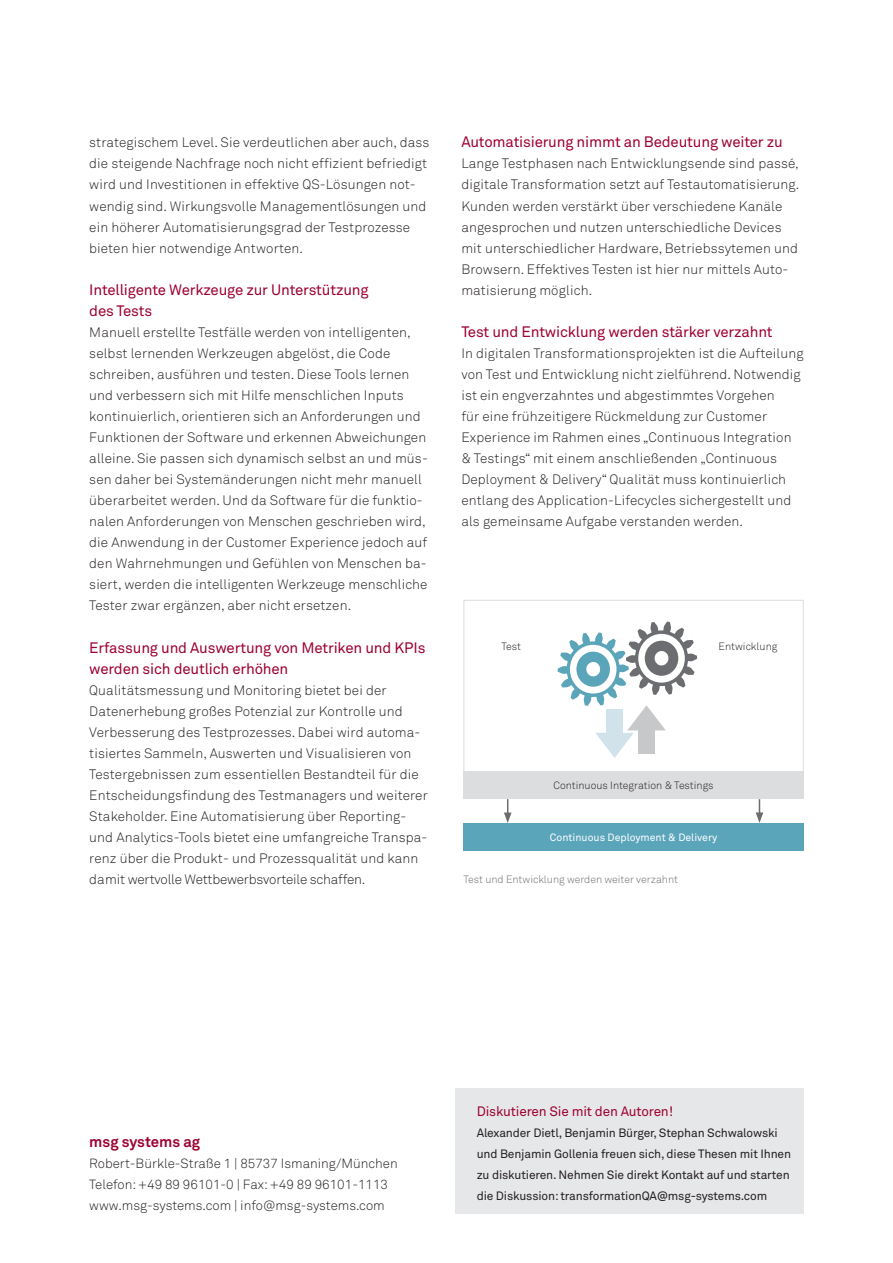
<style>
.page{position:relative;width:893px;height:1263px;background:#fff}
.page>*{position:absolute;margin:0;border:0;box-sizing:border-box;transform-origin:0 0}
.t1{font:15px/21px "Akkurat Std";letter-spacing:-.01em;color:#9e0131}
.t2{font:700 15px "Akkurat Std";color:#9e0131}
.t3{font:300 13.5px/21px "Akkurat Std";letter-spacing:.01em;color:#231f20}
.t4{font:13.5px "Akkurat Std";letter-spacing:-.01em;color:#9e0131}
.t5{font:300 13.2px "Akkurat Std";color:#231f20}
.t6{font:12px/21px "Akkurat Std";letter-spacing:-.01em;color:#231f20}
.t7{font:300 10.5px "Akkurat Std";color:#231f20}
.t8{font:300 10.5px "Akkurat Std";color:#6c6d70}
.t9{font:10.5px "Akkurat Std";color:#fff}
</style>
<div class="page">
<div style="left:455px;top:1089px;width:349px;height:125px;background:#e6e7e9"></div>
<svg style="left:558px;top:621px;width:139px;height:137px"></svg>
<div style="left:463px;top:823px;width:341px;height:27px;background:#5ba5bb"></div>
<div style="left:463px;top:771px;width:341px;height:28px;background:#dcdddf"></div>
<svg style="left:504px;top:799px;width:8px;height:24px"></svg>
<div style="left:463px;top:600px;width:341px;height:197px;border:1px solid #dcdddf"></div>
<svg style="left:756px;top:799px;width:7px;height:24px"></svg>
<p class="t3" style="left:89px;top:132px;width:342px">strategischem Level. Sie verdeutlichen aber auch, dass die steigende Nachfrage noch nicht effizient befriedigt wird und Investitionen in effektive QS-Lösungen not&shy;wendig sind. Wirkungsvolle Managementlösungen und ein höherer Automatisierungsgrad der Testprozesse bieten hier notwendige Antworten.</p>
<p class="t1" style="left:89px;top:279px;width:281px">Intelligente Werkzeuge zur Unterstützung des Tests</p>
<p class="t3" style="left:89px;top:322px;width:340px">Manuell erstellte Testfälle werden von intelligenten, selbst lernenden Werkzeugen abgelöst, die Code schreiben, ausführen und testen. Diese Tools lernen und verbessern sich mit Hilfe menschlichen Inputs kontinuierlich, orientieren sich an Anforderungen und Funktionen der Software und erkennen Abweichungen alleine. Sie passen sich dynamisch selbst an und müs&shy;sen daher bei Systemänderungen nicht mehr manuell überarbeitet werden. Und da Software für die funktio&shy;nalen Anforderungen von Menschen geschrieben wird, die Anwendung in der Customer Experience jedoch auf den Wahrnehmungen und Gefühlen von Menschen ba&shy;siert, werden die intelligenten Werkzeuge menschliche Tester zwar ergänzen, aber nicht ersetzen.</p>
<p class="t1" style="left:89px;top:637px;width:338px">Erfassung und Auswertung von Metriken und KPIs werden sich deutlich erhöhen</p>
<p class="t3" style="left:89px;top:679px;width:340px">Qualitätsmessung und Monitoring bietet bei der Datenerhebung großes Potenzial zur Kontrolle und Verbesserung des Testprozesses. Dabei wird automa&shy;tisiertes Sammeln, Auswerten und Visualisieren von Testergebnissen zum essentiellen Bestandteil für die Entscheidungsfindung des Testmanagers und weiterer Stakeholder. Eine Automatisierung über Reporting&shy;und Analytics-Tools bietet eine umfangreiche Transpa&shy;renz über die Produkt- und Prozessqualität und kann damit wertvolle Wettbewerbsvorteile schaffen.</p>
<p class="t1" style="left:461px;top:132px;width:323px">Automatisierung nimmt an Bedeutung weiter zu</p>
<p class="t3" style="left:461px;top:153px;width:339px">Lange Testphasen nach Entwicklungsende sind passé, digitale Transformation setzt auf Testautomatisierung.</p>
<p class="t3" style="left:461px;top:195px;width:338px">Kunden werden verstärkt über verschiedene Kanäle angesprochen und nutzen unterschiedliche Devices mit unterschiedlicher Hardware, Betriebssytemen und Browsern. Effektives Testen ist hier nur mittels Auto&shy;matisierung möglich.</p>
<p class="t1" style="left:461px;top:321px;width:313px">Test und Entwicklung werden stärker verzahnt</p>
<p class="t3" style="left:461px;top:343px;width:344px">In digitalen Transformationsprojekten ist die Aufteilung von Test und Entwicklung nicht zielführend. Notwendig ist ein engverzahntes und abgestimmtes Vorgehen<br>für eine frühzeitigere Rückmeldung zur Customer Experience im Rahmen eines „Continuous Integration &amp; Testings“ mit einem anschließenden „Continuous Deployment &amp; Delivery“ Qualität muss kontinuierlich entlang des Application-Lifecycles sichergestellt und als gemeinsame Aufgabe verstanden werden.</p>
<p class="t7" style="left:501px;top:640px;width:21px">Test</p>
<p class="t7" style="left:719px;top:640px;width:60px">Entwicklung</p>
<p class="t7" style="left:553px;top:779px;width:162px">Continuous Integration &amp; Testings</p>
<p class="t9" style="left:550px;top:831px;width:169px">Continuous Deployment &amp; Delivery</p>
<p class="t8" style="left:463px;top:873px;width:216px">Test und Entwicklung werden weiter verzahnt</p>
<p class="t2" style="left:89px;top:1133px;width:112px">msg systems ag</p>
<p class="t5" style="left:89px;top:1156px;width:310px">Robert-Bürkle-Straße 1 | 85737 Ismaning/München</p>
<p class="t5" style="left:89px;top:1177px;width:300px">Telefon: +49 89 96101-0 | Fax: +49 89 96101-1113</p>
<p class="t5" style="left:89px;top:1198px;width:297px">www.msg-systems.com | info@msg-systems.com</p>
<p class="t4" style="left:477px;top:1103px;width:198px">Diskutieren Sie mit den Autoren!</p>
<p class="t6" style="left:477px;top:1122px;width:316px">Alexander Dietl, Benjamin Bürger, Stephan Schwalowski und Benjamin Gollenia freuen sich, diese Thesen mit Ihnen zu diskutieren. Nehmen Sie direkt Kontakt auf und starten die Diskussion: transformationQA@msg-systems.com</p>
</div>
